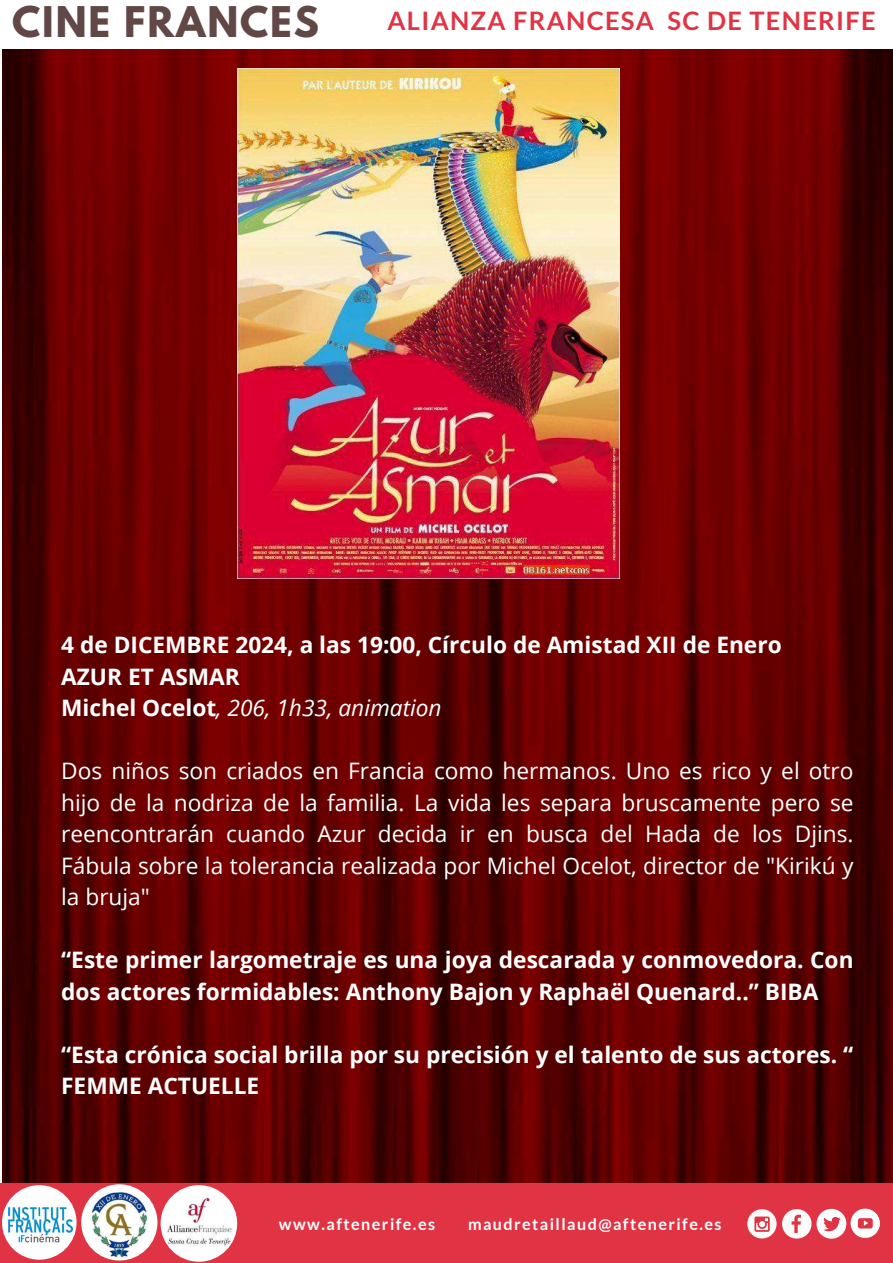
<style>
.page{position:relative;width:893px;height:1263px;background:#fff}
.page>*{position:absolute;margin:0;border:0;box-sizing:border-box;transform-origin:0 0}
.t1{font:700 37.5px "League Spartan";letter-spacing:.05em;color:#614746}
.t2{font:700 25.5px "Lato";letter-spacing:.05em;color:#e03445}
.t3{font:700 22.73px/31.5px "Open Sans";color:#fff}
.t4{font:22.73px/31.5px "Open Sans";color:#fff;text-align:justify}
.t5{font:700 16.12px "Lato";letter-spacing:.09em;color:#fff}
.s1{font-weight:400;font-style:italic}
</style>
<div class="page">
<div style="left:0;top:1183px;width:893px;height:80px;background:#e03445"></div>
<img style="left:2px;top:1185px;width:75px;height:75px;border-radius:50%">
<img style="left:81px;top:1184px;width:76px;height:76px;border-radius:50%">
<img style="left:161px;top:1185px;width:76px;height:77px;border-radius:50%">
<div style="left:747px;top:1209px;width:29px;height:29px;background:#fbfbfa;border-radius:50%"></div>
<svg style="left:754px;top:1216px;width:15px;height:16px"></svg>
<svg style="left:782px;top:1209px;width:29px;height:29px"></svg>
<div style="left:816px;top:1209px;width:30px;height:30px;background:#fff;border-radius:50%"></div>
<svg style="left:823px;top:1217px;width:18px;height:14px"></svg>
<svg style="left:850px;top:1208px;width:29px;height:30px"></svg>
<svg style="left:855px;top:1213px;width:25px;height:25px"></svg>
<img style="left:2px;top:49px;width:891px;height:1134px">
<img style="left:237px;top:69px;width:382px;height:509px">
<h1 class="t1" style="left:12px;top:3px;width:308px">CINE FRANCES</h1>
<p class="t2" style="left:387px;top:4px;width:489px">ALIANZA FRANCESA SC DE TENERIFE</p>
<p class="t3" style="left:61px;top:629px;width:722px">4 de DICEMBRE 2024, a las 19:00, Círculo de Amistad XII de Enero<br>AZUR ET ASMAR<br>Michel Ocelot<span class="s1">, 206, 1h33, animation</span></p>
<p class="t4" style="left:61px;top:755px;width:794px">Dos niños son criados en Francia como hermanos. Uno es rico y el otro hijo de la nodriza de la familia. La vida les separa bruscamente pero se reencontrarán cuando Azur decida ir en busca del Hada de los Djins.<br>Fábula sobre la tolerancia realizada por Michel Ocelot, director de "Kirikú y la bruja"</p>
<p class="t3" style="left:61px;top:944px;width:794px">“Este primer largometraje es una joya descarada y conmovedora. Con dos actores formidables: Anthony Bajon y Raphaël Quenard..” BIBA</p>
<p class="t3" style="left:61px;top:1038px;width:793px">“Esta crónica social brilla por su precisión y el talento de sus actores. “<br>FEMME ACTUELLE</p>
<p class="t5" style="left:279px;top:1214px;width:158px">www.aftenerife.es</p>
<p class="t5" style="left:468px;top:1214px;width:255px">maudretaillaud@aftenerife.es</p>
</div>
